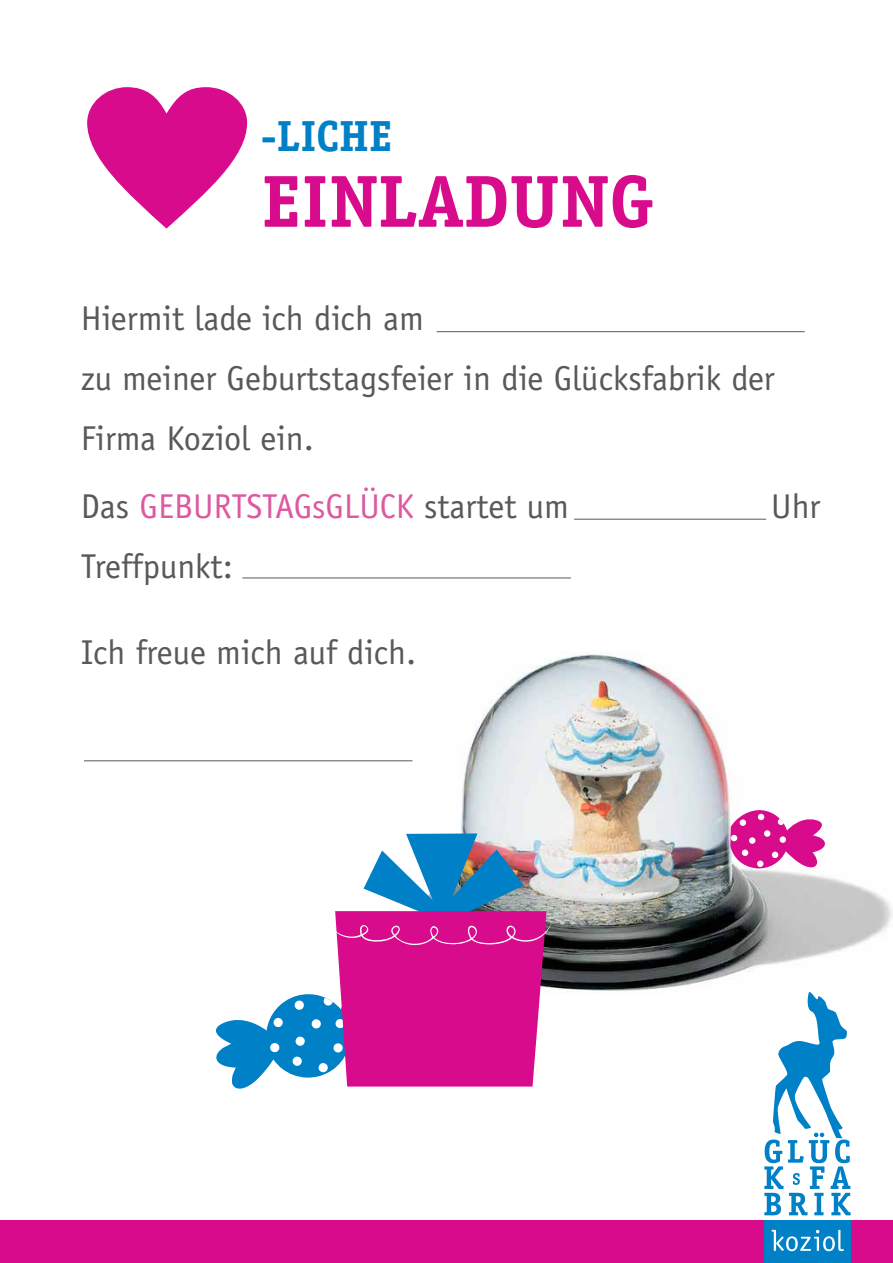
<style>
.page{position:relative;width:893px;height:1263px;background:#fff}
.page>*{position:absolute;margin:0;border:0;box-sizing:border-box;transform-origin:0 0}
.t1{font:700 73.8px "Officina Serif";color:#d70b8c}
.t2{font:700 43.65px "Officina Serif";color:#0080c7}
.t3{font:34.5px/60px "Officina Sans";color:#58595b}
.t4{font:34.5px "Officina Sans";color:#dd59a0}
.s1{color:#58595b}
</style>
<div class="page">
<img style="left:461px;top:651px;width:431px;height:340px">
<div style="left:1px;top:1220px;width:892px;height:43px;background:#d70b8c"></div>
<div style="left:764px;top:1220px;width:86px;height:43px;background:#0080c7"></div>
<svg style="left:772px;top:1230px;width:72px;height:21px"></svg>
<svg style="left:764px;top:992px;width:87px;height:223px"></svg>
<svg style="left:87px;top:87px;width:160px;height:142px"></svg>
<svg style="left:730px;top:809px;width:102px;height:64px"></svg>
<div style="left:742px;top:849px;width:6px;height:7px;background:#fff;border-radius:50%"></div>
<div style="left:779px;top:836px;width:7px;height:7px;background:#fff;border-radius:50%"></div>
<hr style="left:437px;top:331px;width:368px;height:1px;background:#58595b">
<hr style="left:574px;top:519px;width:192px;height:1px;background:#58595b">
<hr style="left:242px;top:578px;width:329px;height:1px;background:#58595b">
<hr style="left:84px;top:760px;width:328px;height:1px;background:#58595b">
<svg style="left:215px;top:833px;width:336px;height:256px"></svg>
<p class="t2" style="left:261px;top:109px;width:133px">-LICHE</p>
<h1 class="t1" style="left:262px;top:156px;width:394px">EINLADUNG</h1>
<p class="t3" style="left:81px;top:288px;width:696px">Hiermit lade ich dich am<br>zu meiner Geburtstagsfeier in die Glücksfabrik der<br>Firma Koziol ein.</p>
<p class="t4" style="left:81px;top:487px;width:490px"><span class="s1">Das</span> Geburtstagsglück <span class="s1">startet um</span></p>
<p class="t3" style="left:771px;top:477px;width:51px">Uhr</p>
<p class="t3" style="left:81px;top:537px;width:154px">Treffpunkt:</p>
<p class="t3" style="left:81px;top:622px;width:337px">Ich freue mich auf dich.</p>
</div>
